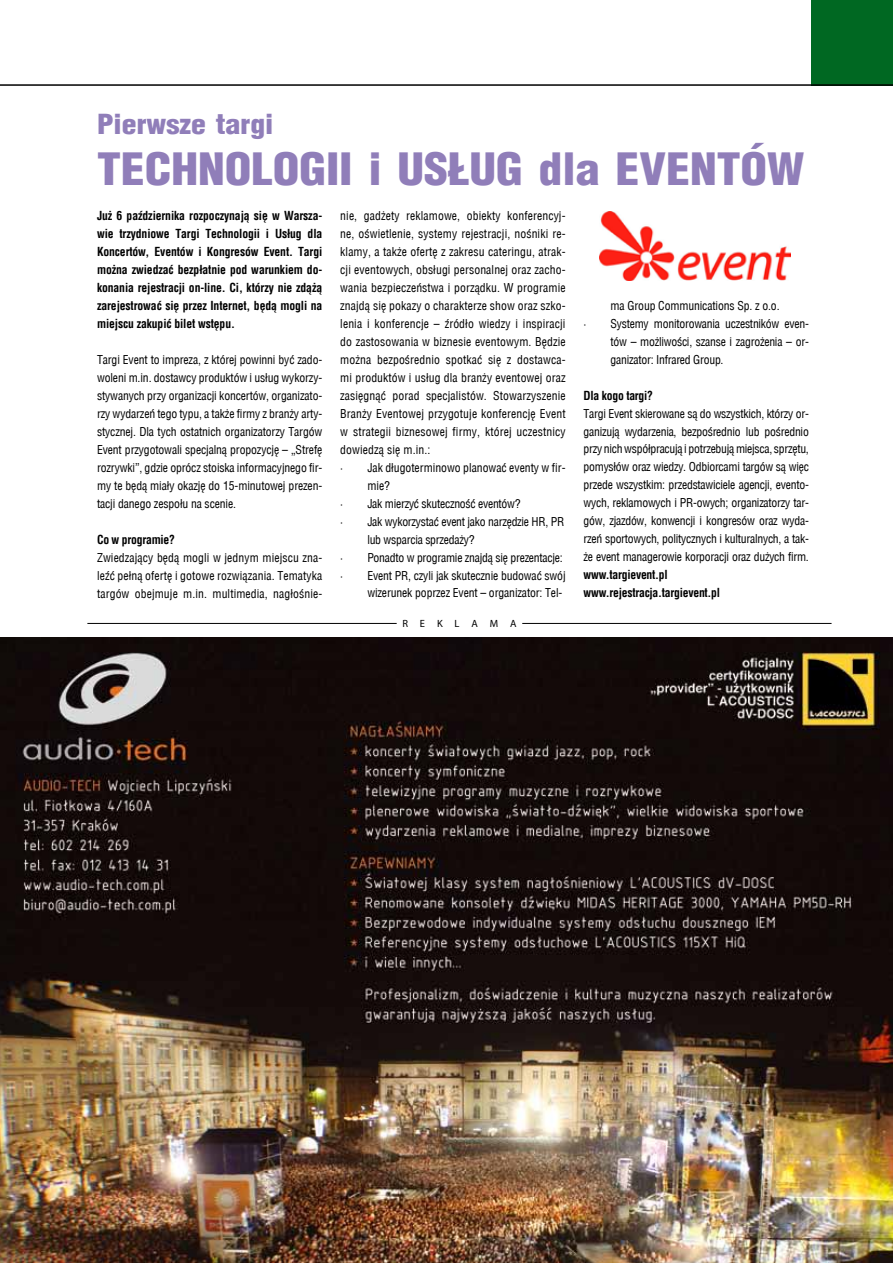
<style>
.page{position:relative;width:893px;height:1263px;background:#fff}
.page>*{position:absolute;margin:0;border:0;box-sizing:border-box;transform-origin:0 0}
.t1{font:900 43.5px "Switzerland Cond";color:#907eb9;scale:1.1 1}
.t2{font:900 27px "Switzerland Cond";color:#907eb9;scale:1.1 1}
.t3{font:12px/18px "Switzerland Condensed";letter-spacing:-.01em;color:#000;text-align:justify}
.t4{font:700 12px/18px "Switzerland Condensed";letter-spacing:-.02em;color:#000;text-align:justify}
.t5{font:10.5px "Myriad Pro";letter-spacing:1.13em;color:#000}
</style>
<div class="page">
<div style="left:811px;top:0;width:82px;height:85px;background:#006822"></div>
<hr style="left:0;top:85px;width:893px;height:1px;background:#000">
<img style="left:600px;top:211px;width:190px;height:69px">
<hr style="left:87px;top:623px;width:310px;height:1px;background:#000">
<hr style="left:522px;top:623px;width:309px;height:1px;background:#000">
<img style="left:0;top:637px;width:893px;height:626px">
<h2 class="t2" style="left:97px;top:107px;width:162px">PIERWSZE TARGI</h2>
<h1 class="t1" style="left:97px;top:141px;width:495px">TECHNOLOGII I USŁUG DLA EVENT</h1>
<h1 class="t1" style="left:741px;top:141px;width:60px">ÓW</h1>
<p class="t4" style="left:97px;top:207px;width:227px">Już 6 października rozpoczynają się w Warsza&shy;wie trzydniowe Targi Technologii i Usług dla Koncertów, Eventów i Kongresów Event. Targi można zwiedzać bezpłatnie pod warunkiem do&shy;konania rejestracji on-line. Ci, którzy nie zdążą zarejestrować się przez Internet, będą mogli na miejscu zakupić bilet wstępu.</p>
<p class="t3" style="left:97px;top:351px;width:227px">Targi Event to impreza, z której powinni być zado&shy;woleni m.in. dostawcy produktów i usług wykorzy&shy;stywanych przy organizacji koncertów, organizato&shy;rzy wydarzeń tego typu, a także firmy z branży arty&shy;stycznej. Dla tych ostatnich organizatorzy Targów Event przygotowali specjalną propozycję – „Strefę rozrywki”, gdzie oprócz stoiska informacyjnego fir&shy;my te będą miały okazję do 15-minutowej prezen&shy;tacji danego zespołu na scenie.</p>
<p class="t4" style="left:97px;top:530px;width:79px">Co w programie?</p>
<p class="t3" style="left:97px;top:548px;width:227px">Zwiedzający będą mogli w jednym miejscu zna&shy;leźć pełną ofertę i gotowe rozwiązania. Tematyka targów obejmuje m.in. multimedia, nagłośnie-</p>
<p class="t3" style="left:340px;top:207px;width:227px">nie, gadżety reklamowe, obiekty konferencyj&shy;ne, oświetlenie, systemy rejestracji, nośniki re&shy;klamy, a także ofertę z zakresu cateringu, atrak&shy;cji eventowych, obsługi personalnej oraz zacho&shy;wania bezpieczeństwa i porządku. W programie znajdą się pokazy o charakterze show oraz szko&shy;lenia i konferencje – źródło wiedzy i inspiracji do zastosowania w biznesie eventowym. Będzie można bezpośrednio spotkać się z dostawca&shy;mi produktów i usług dla branży eventowej oraz zasięgnąć porad specjalistów. Stowarzyszenie Branży Eventowej przygotuje konferencję Event w strategii biznesowej firmy, której uczestnicy dowiedzą się m.in.:</p>
<p class="t3" style="left:367px;top:458px;width:200px;text-indent:-27px">• Jak długoterminowo planować eventy w fir&shy;mie?</p>
<p class="t3" style="left:340px;top:494px;width:182px">• Jak mierzyć skuteczność eventów?</p>
<p class="t3" style="left:367px;top:512px;width:197px;text-indent:-27px">• Jak wykorzystać event jako narzędzie HR, PR lub wsparcia sprzedaży?</p>
<p class="t3" style="left:340px;top:548px;width:224px">• Ponadto w programie znajdą się prezentacje:</p>
<p class="t3" style="left:340px;top:566px;width:227px;text-align:right">• Event PR, czyli jak skutecznie budować swój wizerunek poprzez Event – organizator: Tel-</p>
<p class="t5" style="left:402px;top:617px;width:116px">REKLAMA</p>
<p class="t3" style="left:611px;top:296px;width:170px">ma Group Communications Sp. z o.o.</p>
<p class="t3" style="left:611px;top:314px;width:200px;text-indent:-27px">• Systemy monitorowania uczestników even&shy;tów – możliwości, szanse i zagrożenia – or&shy;ganizator: I nfrared Group.</p>
<p class="t4" style="left:584px;top:386px;width:71px">Dla kogo targi?</p>
<p class="t3" style="left:584px;top:404px;width:227px">Targi Event skierowane są do wszystkich, którzy or&shy;ganizują wydarzenia, bezpośrednio lub pośrednio przy nich współpracują i potrzebują miejsca, sprzętu, pomysłów oraz wiedzy. Odbiorcami targów są więc przede wszystkim: przedstawiciele agencji, evento&shy;wych, reklamowych i PR-owych; organizatorzy tar&shy;gów, zjazdów, konwencji i kongresów oraz wyda&shy;rzeń sportowych, politycznych i kulturalnych, a tak&shy;że event managerowie korporacji oraz dużych firm.</p>
<p class="t4" style="left:584px;top:566px;width:138px">www.targievent.pl www.rejestracja.targievent.pl</p>
</div>
